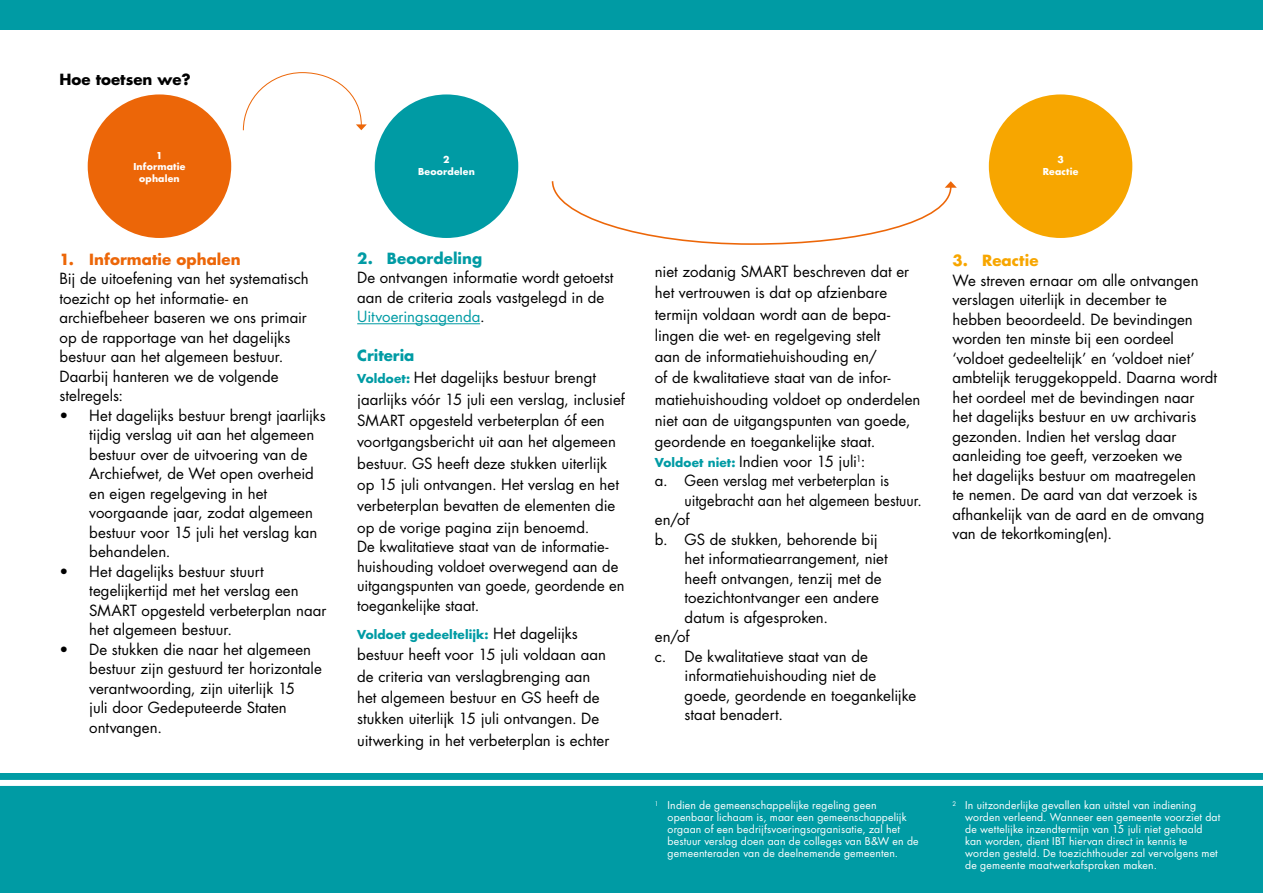
<style>
.page{position:relative;width:1263px;height:893px;background:#fff}
.page>*{position:absolute;margin:0;border:0;box-sizing:border-box;transform-origin:0 0}
.t1{font:15px/19.5px "Futura Std";color:#000}
.t2{font:15px "Futura Std";color:#000;scale:.95 1}
.t3{font:700 15px "Futura Std";letter-spacing:.005em;color:#ec6608}
.t4{font:700 15px "Futura Std";color:#000}
.t5{font:700 15px "Futura Std";letter-spacing:.005em;color:#009ba4}
.t6{font:700 15px "Futura Std";letter-spacing:.005em;color:#f7a600}
.t7{font:700 12px "Futura Std";letter-spacing:.015em;color:#009ba4}
.t8{font:10.5px/12px "Futura Std";letter-spacing:.015em;color:#fff}
.t9{font:700 9.3px/11.9px "Futura Std";letter-spacing:.02em;color:#fff;text-align:center}
.s1{color:#009ba4}
.s2{font-weight:700;color:#009ba4}
.s3{font-weight:700;font-size:12px;color:#009ba4}
.s4{font-weight:400;font-size:15px;color:#000}
</style>
<div class="page">
<div style="left:375px;top:94px;width:143px;height:144px;background:#009ba4;border-radius:50%"></div>
<div style="left:88px;top:94px;width:143px;height:144px;background:#ec6608;border-radius:50%"></div>
<div style="left:989px;top:94px;width:143px;height:144px;background:#f7a600;border-radius:50%"></div>
<svg style="left:243px;top:72px;width:124px;height:59px"></svg>
<svg style="left:551px;top:181px;width:406px;height:64px"></svg>
<div style="left:0;top:774px;width:1263px;height:119px;background:#009ba4"></div>
<div style="left:0;top:780px;width:1263px;height:6px;background:#fff"></div>
<div style="left:0;top:0;width:1263px;height:30px;background:#009ba4"></div>
<hr style="left:357px;top:323px;width:123px;height:1px;background:#009ba4">
<p class="t4" style="left:60px;top:70px;width:133px">Hoe toetsen we?</p>
<p class="t9" style="left:133px;top:149px;width:54px">1<br>Informatie ophalen</p>
<p class="t9" style="left:418px;top:153px;width:58px">2<br>Beoordelen</p>
<p class="t9" style="left:1043px;top:153px;width:37px">3<br>Reactie</p>
<p class="t3" style="left:60px;top:249px;width:183px">1. Informatie ophalen</p>
<p class="t1" style="left:60px;top:269px;width:251px">Bij de uitoefening van het systematisch toezicht op het informatie- en archiefbeheer baseren we ons primair op de rapportage van het dagelijks bestuur aan het algemeen bestuur.<br>Daarbij hanteren we de volgende stelregels:</p>
<p class="t1" style="left:89px;top:406px;width:238px;text-indent:-30px">• Het dagelijks bestuur brengt jaarlijks tijdig verslag uit aan het algemeen bestuur over de uitvoering van de<br>Archiefwet, de Wet open overheid en eigen regelgeving in het voorgaande jaar, zodat algemeen bestuur voor 15 juli het verslag kan behandelen.</p>
<p class="t1" style="left:89px;top:562px;width:239px;text-indent:-30px">• Het dagelijks bestuur stuurt tegelijkertijd met het verslag een<br>SMART opgesteld verbeterplan naar het algemeen bestuur.</p>
<p class="t1" style="left:89px;top:640px;width:234px;text-indent:-30px">• De stukken die naar het algemeen bestuur zijn gestuurd ter horizontale verantwoording, zijn uiterlijk 15<br>juli door Gedeputeerde Staten ontvangen.</p>
<p class="t5" style="left:357px;top:248px;width:126px">2. Beoordeling</p>
<p class="t1" style="left:357px;top:268px;width:258px">De ontvangen informatie wordt getoetst aan de criteria zoals vastgelegd in de<br><span class="s1">Uitvoeringsagenda</span>.</p>
<p class="t1" style="left:357px;top:345px;width:269px;line-height:21.5px"><span class="s2">Criteria<br></span><span class="s3">Voldoet:</span> Het dagelijks bestuur brengt jaarlijks vóór 15 juli een verslag, inclusief SMART opgesteld verbeterplan óf een voortgangsbericht uit aan het algemeen bestuur. GS heeft deze stukken uiterlijk op 15 juli ontvangen. Het verslag en het verbeterplan bevatten de elementen die op de vorige pagina zijn benoemd.</p>
<p class="t1" style="left:357px;top:537px;width:269px">De kwalitatieve staat van de informatie&shy;huishouding voldoet overwegend aan de uitgangspunten van goede, geordende en toegankelijke staat.</p>
<p class="t7" style="left:357px;top:626px;width:222px">Voldoet gedeeltelijk: <span class="s4">Het dagelijks</span></p>
<p class="t1" style="left:357px;top:644px;width:254px;line-height:21.3px">bestuur heeft voor 15 juli voldaan aan de criteria van verslagbrenging aan het algemeen bestuur en GS heeft de stukken uiterlijk 15 juli ontvangen. De uitwerking in het verbeterplan is echter</p>
<p class="t1" style="left:655px;top:261px;width:267px;line-height:21.3px">niet zodanig SMART beschreven dat er het vertrouwen is dat op afzienbare termijn voldaan wordt aan de bepa&shy;lingen die wet- en regelgeving stelt<br>aan de informatiehuishouding en/<br>of de kwalitatieve staat van de infor&shy;matiehuishouding voldoet op onderdelen niet aan de uitgangspunten van goede, geordende en toegankelijke staat.</p>
<p class="t1" style="left:655px;top:452px;width:212px"><span class="s3">Voldoet niet:</span> Indien voor 15 juli<sup>1</sup>:</p>
<p class="t1" style="left:655px;top:471px;width:236px">a. Geen verslag met verbeterplan is</p>
<p class="t2" style="left:685px;top:491px;width:251px">uitgebracht aan het algemeen bestuur.</p>
<p class="t1" style="left:655px;top:510px;width:36px">en/of</p>
<p class="t1" style="left:655px;top:530px;width:224px">b. GS de stukken, behorende bij</p>
<p class="t1" style="left:685px;top:549px;width:205px">het informatiearrangement, niet</p>
<p class="t1" style="left:685px;top:569px;width:199px">heeft ontvangen, tenzij met de</p>
<p class="t1" style="left:685px;top:588px;width:196px">toezichtontvanger een andere</p>
<p class="t1" style="left:685px;top:608px;width:145px">datum is afgesproken.</p>
<p class="t1" style="left:655px;top:627px;width:36px">en/of</p>
<p class="t1" style="left:655px;top:647px;width:215px">c. De kwalitatieve staat van de</p>
<p class="t1" style="left:685px;top:666px;width:193px">informatiehuishouding niet de</p>
<p class="t1" style="left:685px;top:686px;width:233px">goede, geordende en toegankelijke</p>
<p class="t1" style="left:685px;top:705px;width:100px">staat benadert.</p>
<p class="t6" style="left:952px;top:251px;width:87px">3. Reactie</p>
<p class="t1" style="left:952px;top:271px;width:266px">We streven ernaar om alle ontvangen verslagen uiterlijk in december te hebben beoordeeld. De bevindingen worden ten minste bij een oordeel ‘voldoet gedeeltelijk’ en ‘voldoet niet’ ambtelijk teruggekoppeld. Daarna wordt het oordeel met de bevindingen naar het dagelijks bestuur en uw archivaris gezonden. Indien het verslag daar aanleiding toe geeft, verzoeken we<br>het dagelijks bestuur om maatregelen<br>te nemen. De aard van dat verzoek is afhankelijk van de aard en de omvang van de tekortkoming(en).</p>
<p class="t8" style="left:668px;top:800px;width:253px;text-indent:-13px"><sup>1</sup> Indien de gemeenschappelijke regeling geen openbaar lichaam is, maar een gemeenschappelijk orgaan of een bedrijfsvoeringsorganisatie, zal het bestuur verslag doen aan de colleges van B&amp;W en de gemeenteraden van de deelnemende gemeenten.</p>
<p class="t8" style="left:965px;top:800px;width:257px;text-indent:-13px"><sup>2</sup> In uitzonderlijke gevallen kan uitstel van indiening worden verleend. Wanneer een gemeente voorziet dat de wettelijke inzendtermijn van 15 juli niet gehaald kan worden, dient IBT hiervan direct in kennis te worden gesteld. De toezichthouder zal vervolgens met de gemeente maatwerkafspraken maken.</p>
</div>
